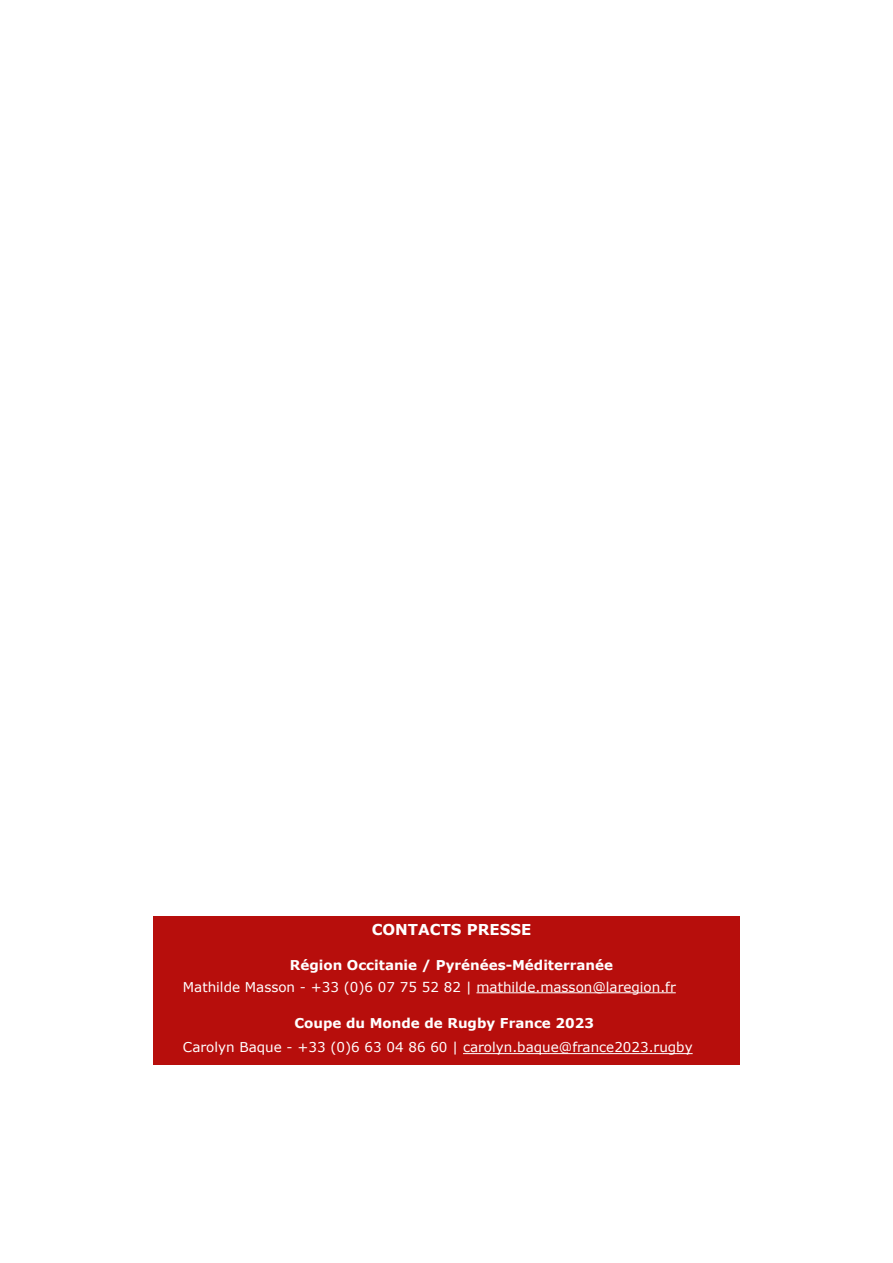
<style>
.page{position:relative;width:893px;height:1263px;background:#fff}
.page>*{position:absolute;margin:0;border:0;box-sizing:border-box;transform-origin:0 0}
.t1{font:700 15px "Verdana";color:#fff}
.t2{font:13.5px "Verdana";color:#fff}
.t3{font:700 13.5px "Verdana";color:#fff}
</style>
<div class="page">
<div style="left:153px;top:916px;width:587px;height:149px;background:#b70e0c"></div>
<hr style="left:463px;top:1053px;width:230px;height:1px;background:#fff">
<hr style="left:476px;top:992px;width:200px;height:1px;background:#fff">
<p class="t1" style="left:372px;top:919px;width:161px">CONTACTS PRESSE</p>
<p class="t3" style="left:290px;top:955px;width:325px">Région Occitanie / Pyrénées-Méditerranée</p>
<p class="t2" style="left:183px;top:977px;width:494px">Mathilde Masson - +33 (0)6 07 75 52 82 | mathilde.masson@laregion.fr</p>
<p class="t3" style="left:294px;top:1013px;width:301px">Coupe du Monde de Rugby France 2023</p>
<p class="t2" style="left:183px;top:1038px;width:511px">Carolyn Baque - +33 (0)6 63 04 86 60 | carolyn.baque@france2023.rugby</p>
</div>
